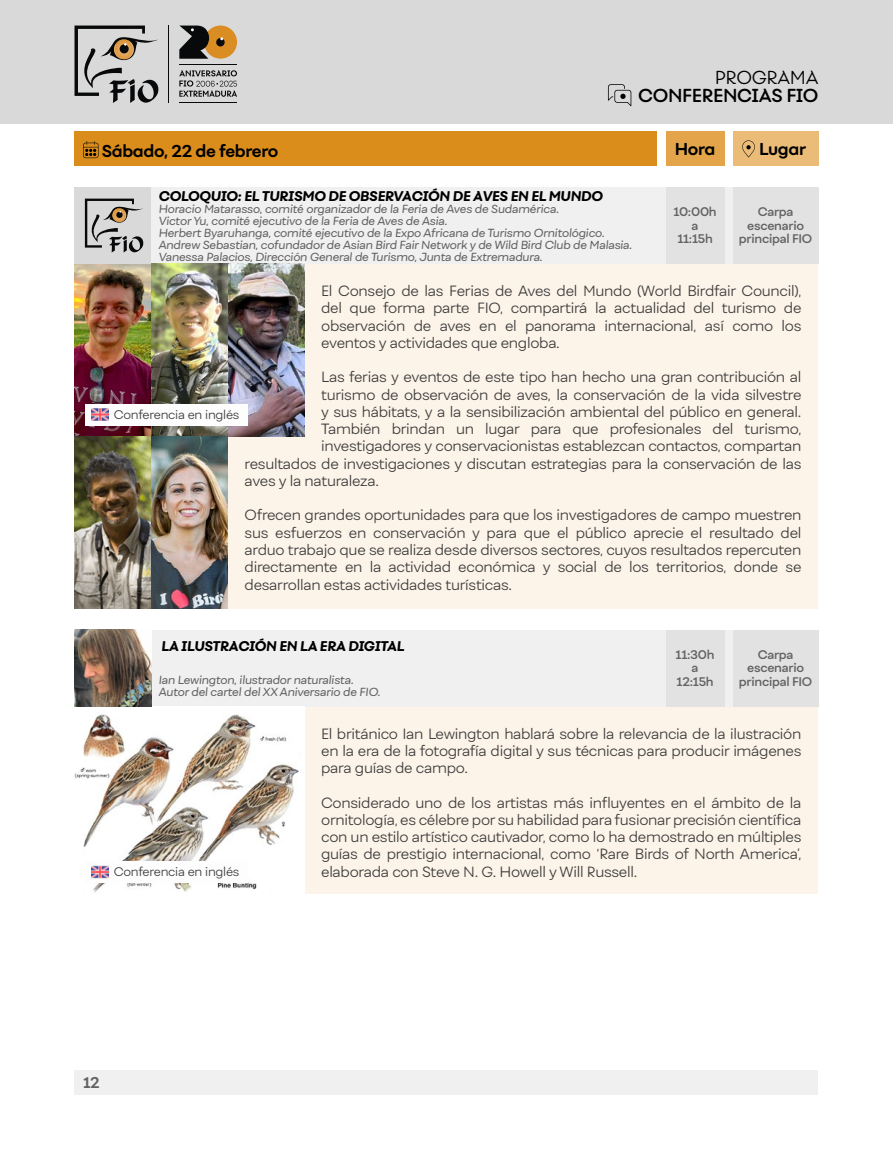
<style>
.page{position:relative;width:893px;height:1149px;background:#fff}
.page>*{position:absolute;margin:0;border:0;box-sizing:border-box;transform-origin:0 0}
.t1{font:600 18px "Fibra One Alt";letter-spacing:-.02em;color:#000}
.t2{font:300 18px "Fibra One Alt";letter-spacing:-.02em;color:#000}
.t3{font:700 16.5px "Fibra One Alt";letter-spacing:-.02em;color:#000}
.t4{font:700 15px "Fibra One";color:#636363}
.t5{font:300 14.25px/17.2px "Fibra One";letter-spacing:-.02em;color:#3f3e3e;text-align:justify}
.t6{font:italic 800 13.5px "Fibra One Alt";letter-spacing:-.02em;color:#000}
.t7{font:600 12px/13.5px "Fibra One";letter-spacing:-.02em;color:#636363;text-align:center}
.t8{font:300 12px "Fibra One";letter-spacing:-.02em;color:#3f3e3e}
.t9{font:italic 11.25px/12px "Fibra One";letter-spacing:-.02em;color:#636363}
</style>
<div class="page">
<div style="left:0;top:0;width:893px;height:123px;background:#d9d9d9"></div>
<svg style="left:75px;top:26px;width:83px;height:77px"></svg>
<hr style="left:168px;top:26px;width:1px;height:77px;background:#08090a">
<svg style="left:179px;top:70px;width:58px;height:27px"></svg>
<div style="left:204px;top:26px;width:33px;height:33px;background:#da8d23;border-radius:50%"></div>
<svg style="left:179px;top:26px;width:30px;height:33px"></svg>
<div style="left:216px;top:38px;width:9px;height:8px;background:#08090a;border-radius:50%"></div>
<svg style="left:219px;top:37px;width:4px;height:4px"></svg>
<hr style="left:179px;top:102px;width:58px;height:1px;background:#08090a">
<hr style="left:179px;top:64px;width:58px;height:1px;background:#08090a">
<div style="left:75px;top:1069px;width:743px;height:25px;background:#f0f0f0"></div>
<div style="left:75px;top:187px;width:743px;height:421px;background:#fcf4e9"></div>
<div style="left:75px;top:187px;width:743px;height:77px;background:#f0f0f0"></div>
<div style="left:75px;top:132px;width:582px;height:34px;background:#db8d1c"></div>
<svg style="left:83px;top:141px;width:15px;height:17px"></svg>
<div style="left:666px;top:132px;width:58px;height:34px;background:#e3a44a"></div>
<div style="left:666px;top:187px;width:58px;height:77px;background:#e2e2e2"></div>
<div style="left:75px;top:629px;width:743px;height:264px;background:#fcf4e9"></div>
<div style="left:75px;top:629px;width:743px;height:77px;background:#f0f0f0"></div>
<div style="left:666px;top:629px;width:58px;height:77px;background:#e2e2e2"></div>
<img style="left:75px;top:706px;width:229px;height:187px">
<div style="left:733px;top:187px;width:85px;height:77px;background:#e2e2e2"></div>
<div style="left:733px;top:629px;width:85px;height:77px;background:#e2e2e2"></div>
<div style="left:733px;top:132px;width:85px;height:34px;background:#eabc78"></div>
<svg style="left:742px;top:140px;width:13px;height:17px"></svg>
<img style="left:75px;top:629px;width:76px;height:77px">
<img style="left:75px;top:264px;width:229px;height:172px">
<img style="left:75px;top:436px;width:76px;height:172px">
<div style="left:85px;top:860px;width:163px;height:22px;background:#fdfdfd"></div>
<img style="left:91px;top:865px;width:18px;height:14px">
<svg style="left:608px;top:84px;width:23px;height:22px"></svg>
<div style="left:75px;top:187px;width:76px;height:77px;background:#d9d9d9"></div>
<svg style="left:85px;top:198px;width:58px;height:54px"></svg>
<img style="left:151px;top:436px;width:77px;height:172px">
<div style="left:85px;top:403px;width:163px;height:22px;background:#fdfdfd"></div>
<img style="left:91px;top:408px;width:18px;height:13px">
<p class="t2" style="left:715px;top:66px;width:105px">PROGRAMA</p>
<p class="t1" style="left:638px;top:84px;width:182px">CONFERENCIAS FIO</p>
<p class="t3" style="left:102px;top:140px;width:178px">Sábado, 22 de febrero</p>
<p class="t3" style="left:675px;top:139px;width:42px">Hora</p>
<p class="t6" style="left:158px;top:187px;width:446px">COLOQUIO: EL TURISMO DE OBSERVACIÓN DE AVES EN EL MUNDO</p>
<p class="t9" style="left:158px;top:202px;width:475px">Horacio Matarasso, comité organizador de la Feria de Aves de Sudamérica.<br>Victor Yu, comité ejecutivo de la Feria de Aves de Asia.<br>Herbert Byaruhanga, comité ejecutivo de la Expo Africana de Turismo Ornitológico.<br>Andrew Sebastian, cofundador de Asian Bird Fair Network y de Wild Bird Club de Malasia.<br>Vanessa Palacios, Dirección General de Turismo, Junta de Extremadura.</p>
<p class="t5" style="left:321px;top:282px;width:482px">El Consejo de las Ferias de Aves del Mundo (World Birdfair Council), del que forma parte FIO, compartirá la actualidad del turismo de observación de aves en el panorama internacional, así como los eventos y actividades que engloba.</p>
<p class="t5" style="left:321px;top:368px;width:482px">Las ferias y eventos de este tipo han hecho una gran contribución al</p>
<p class="t5" style="left:321px;top:385px;width:482px">turismo de observación de aves, la conservación de la vida silvestre</p>
<p class="t5" style="left:321px;top:403px;width:482px">y sus hábitats, y a la sensibilización ambiental del público en general.</p>
<p class="t5" style="left:321px;top:420px;width:482px">También brindan un lugar para que profesionales del turismo,</p>
<p class="t5" style="left:321px;top:437px;width:482px">investigadores y conservacionistas establezcan contactos, compartan</p>
<p class="t5" style="left:245px;top:454px;width:558px">resultados de investigaciones y discutan estrategias para la conservación de las</p>
<p class="t5" style="left:245px;top:472px;width:136px">aves y la naturaleza.</p>
<p class="t5" style="left:245px;top:506px;width:558px">Ofrecen grandes oportunidades para que los investigadores de campo muestren sus esfuerzos en conservación y para que el público aprecie el resultado del arduo trabajo que se realiza desde diversos sectores, cuyos resultados repercuten directamente en la actividad económica y social de los territorios, donde se desarrollan estas actividades turísticas.</p>
<p class="t3" style="left:759px;top:139px;width:48px">Lugar</p>
<p class="t7" style="left:673px;top:205px;width:45px">10:00h a<br>11:15h</p>
<p class="t7" style="left:739px;top:205px;width:75px">Carpa escenario principal FIO</p>
<p class="t8" style="left:114px;top:407px;width:127px">Conferencia en inglés</p>
<p class="t6" style="left:161px;top:637px;width:245px">LA ILUSTRACIÓN EN LA ERA DIGITAL</p>
<p class="t9" style="left:158px;top:673px;width:223px">Ian Lewington, ilustrador naturalista.<br>Autor del cartel del XX Aniversario de FIO.</p>
<p class="t5" style="left:321px;top:724px;width:482px">El británico Ian Lewington hablará sobre la relevancia de la ilustración en la era de la fotografía digital y sus técnicas para producir imágenes para guías de campo.</p>
<p class="t5" style="left:321px;top:793px;width:482px">Considerado uno de los artistas más influyentes en el ámbito de la ornitología, es célebre por su habilidad para fusionar precisión científica con un estilo artístico cautivador, como lo ha demostrado en múltiples guías de prestigio internacional, como ‘Rare Birds of North America’, elaborada con Steve N. G. Howell y Will Russell.</p>
<p class="t7" style="left:676px;top:647px;width:41px">11:30h a<br>12:15h</p>
<p class="t7" style="left:739px;top:647px;width:75px">Carpa escenario principal FIO</p>
<p class="t8" style="left:114px;top:864px;width:127px">Conferencia en inglés</p>
<p class="t4" style="left:83px;top:1072px;width:18px">12</p>
</div>
